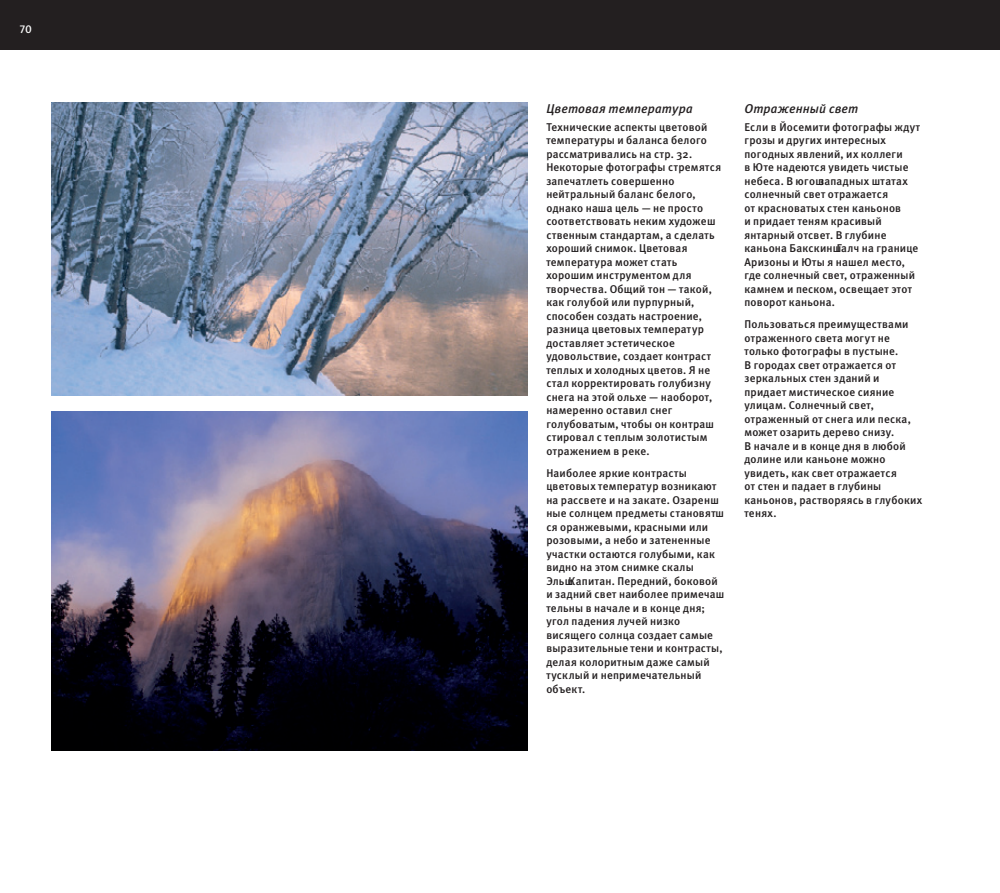
<style>
.page{position:relative;width:1000px;height:893px;background:#fff}
.page>*{position:absolute;margin:0;border:0;box-sizing:border-box;transform-origin:0 0}
.t1{font:italic 12.75px "Meta Medium C";letter-spacing:.015em;color:#231f20}
.t2{font:11.25px/13.5px "Meta Medium C";letter-spacing:.02em;color:#231f20}
.t3{font:500 11.25px "Quay Sans ITC Std";color:#fcfcfc}
</style>
<div class="page">
<img style="left:51px;top:103px;width:476px;height:293px">
<img style="left:51px;top:411px;width:476px;height:339px">
<div style="left:0;top:0;width:999px;height:49px;background:#231f20"></div>
<p class="t3" style="left:20px;top:23px;width:13px">70</p>
<p class="t1" style="left:546px;top:101px;width:148px">Цветовая температура</p>
<p class="t2" style="left:546px;top:120px;width:176px">Технические аспекты цветовой температуры и баланса белого рассматривались на стр. 32.<br>Некоторые фотографы стремятся запечатлеть совершенно нейтральный баланс белого, однако наша цель — не просто соответствовать неким художеш ственным стандартам, а сделать хороший снимок. Цветовая температура может стать хорошим инструментом для творчества. Общий тон — такой, как голубой или пурпурный, способен создать настроение, разница цветовых температур доставляет эстетическое удовольствие, создает контраст теплых и холодных цветов. Я не стал корректировать голубизну снега на этой ольхе — наоборот, намеренно оставил снег голубоватым, чтобы он контраш стировал с теплым золотистым отражением в реке.</p>
<p class="t2" style="left:546px;top:466px;width:179px">Наиболее яркие контрасты цветовых температур возникают на рассвете и на закате. Озаренш ные солнцем предметы становятш ся оранжевыми, красными или розовыми, а небо и затененные участки остаются голубыми, как видно на этом снимке скалы<br>ЭльшКапитан. Передний, боковой и задний свет наиболее примечаш тельны в начале и в конце дня; угол падения лучей низко висящего солнца создает самые выразительные тени и контрасты, делая колоритным даже самый тусклый и непримечательный объект.</p>
<p class="t1" style="left:744px;top:101px;width:115px">Отраженный свет</p>
<p class="t2" style="left:744px;top:120px;width:177px">Если в Йосемити фотографы ждут грозы и других интересных погодных явлений, их коллеги<br>в Юте надеются увидеть чистые небеса. В югошзападных штатах солнечный свет отражается<br>от красноватых стен каньонов<br>и придает теням красивый янтарный отсвет. В глубине каньона БакскиншГалч на границе<br>Аризоны и Юты я нашел место, где солнечный свет, отраженный камнем и песком, освещает этот поворот каньона.</p>
<p class="t2" style="left:744px;top:317px;width:179px">Пользоваться преимуществами отраженного света могут не только фотографы в пустыне.<br>В городах свет отражается от зеркальных стен зданий и придает мистическое сияние улицам. Солнечный свет, отраженный от снега или песка, может озарить дерево снизу.<br>В начале и в конце дня в любой долине или каньоне можно увидеть, как свет отражается<br>от стен и падает в глубины каньонов, растворяясь в глубоких тенях.</p>
</div>
